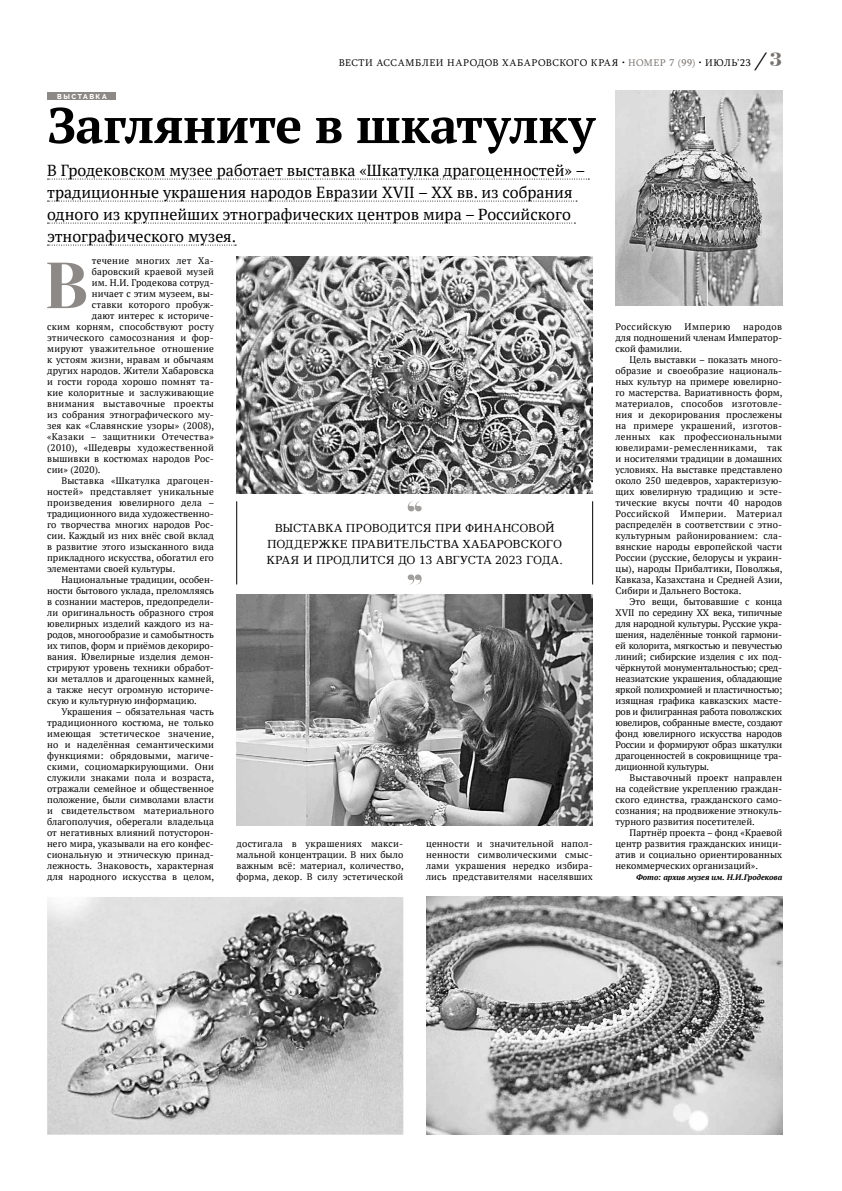
<style>
.page{position:relative;width:842px;height:1191px;background:#fff}
.page>*{position:absolute;margin:0;border:0;box-sizing:border-box;transform-origin:0 0}
.t1{font:64.9px "Yeseva One";color:#8c8986}
.t2{font:700 50px "PT Serif";letter-spacing:-.01em;color:#000}
.t3{font:16px/22px "PT Serif";color:#000}
.t4{font:11px/16.3px "DejaVu Serif";color:#000;text-align:center}
.t5{font:10px "Sylfaen";letter-spacing:.055em;color:#000}
.t6{font:9.5px/11px "PT Serif";letter-spacing:.01em;color:#000;text-align:justify}
.t7{font:9.5px "PT Serif";letter-spacing:.035em;color:#000}
.t8{font:9.5px "PT Serif";letter-spacing:.04em;color:#000}
.t9{font:italic 700 8px "PT Serif";color:#000}
.t10{font:800 7px "Raleway";letter-spacing:.205em;color:#fff}
.s1{color:#787370}
.s2{font-family:"Bradobrei";font-size:18px}
.s3{font-family:"Bradobrei";font-size:18px;color:#787370}
</style>
<div class="page">
<svg style="left:408px;top:501px;width:14px;height:10px"></svg>
<svg style="left:408px;top:574px;width:14px;height:10px"></svg>
<hr style="left:237px;top:501px;width:1px;height:83px;background:#000">
<hr style="left:592px;top:501px;width:1px;height:83px;background:#000">
<div style="left:47px;top:93px;width:68px;height:7px;background:#8c8986"></div>
<img style="left:47px;top:897px;width:356px;height:237px">
<img style="left:237px;top:594px;width:356px;height:231px">
<img style="left:237px;top:256px;width:356px;height:238px">
<img style="left:426px;top:897px;width:356px;height:237px">
<img style="left:615px;top:91px;width:167px;height:214px">
<svg style="left:48px;top:179px;width:541px;height:1px"></svg>
<svg style="left:48px;top:201px;width:529px;height:1px"></svg>
<svg style="left:48px;top:223px;width:527px;height:1px"></svg>
<svg style="left:48px;top:245px;width:188px;height:1px"></svg>
<p class="t5" style="left:339px;top:56px;width:445px">ВЕСТИ АССАМБЛЕИ НАРОДОВ ХАБАРОВСКОГО КРАЯ • <span class="s1">НОМЕР 7 (99)</span> • ИЮЛЬ’23 <span class="s2">/</span><span class="s3">3</span></p>
<p class="t10" style="left:57px;top:93px;width:51px">ВЫСТАВКА</p>
<h2 class="t2" style="left:47px;top:92px;width:549px">Загляните в шкатулку</h2>
<h3 class="t3" style="left:47px;top:159px;width:540px">В Гродековском музее работает выставка «Шкатулка драгоценностей» – традиционные украшения народов Евразии XVII – ХХ вв. из собрания одного из крупнейших этнографических центров мира – Российского этнографического музея.</h3>
<h1 class="t1" style="left:44px;top:247px;width:46px">В</h1>
<p class="t6" style="left:92px;top:255px;width:123px">течение многих лет Ха-</p>
<p class="t6" style="left:92px;top:266px;width:123px">баровский краевой музей</p>
<p class="t6" style="left:92px;top:277px;width:123px">им. Н.И. Гродекова сотруд-</p>
<p class="t6" style="left:92px;top:288px;width:123px">ничает с этим музеем, вы-</p>
<p class="t6" style="left:92px;top:299px;width:123px">ставки которого пробуж-</p>
<p class="t6" style="left:92px;top:310px;width:123px">дают интерес к историче-</p>
<p class="t6" style="left:47px;top:321px;width:168px">ским корням, способствуют росту</p>
<p class="t6" style="left:47px;top:332px;width:168px">этнического самосознания и фор-</p>
<p class="t6" style="left:47px;top:343px;width:168px">мируют уважительное отношение</p>
<p class="t6" style="left:47px;top:354px;width:168px">к устоям жизни, нравам и обычаям</p>
<p class="t6" style="left:47px;top:365px;width:168px">других народов. Жители Хабаровска</p>
<p class="t6" style="left:47px;top:376px;width:168px">и гости города хорошо помнят та-</p>
<p class="t6" style="left:47px;top:387px;width:168px">кие колоритные и заслуживающие</p>
<p class="t7" style="left:47px;top:397px;width:168px">внимания выставочные проекты</p>
<p class="t6" style="left:47px;top:409px;width:168px">из собрания этнографического му-</p>
<p class="t6" style="left:47px;top:420px;width:169px">зея как «Славянские узоры» (2008),</p>
<p class="t6" style="left:47px;top:431px;width:168px">«Казаки – защитники Отечества»</p>
<p class="t6" style="left:47px;top:442px;width:168px">(2010), «Шедевры художественной</p>
<p class="t6" style="left:47px;top:453px;width:168px">вышивки в костюмах народов Рос-</p>
<p class="t6" style="left:47px;top:464px;width:55px">сии» (2020).</p>
<p class="t6" style="left:61px;top:475px;width:154px">Выставка «Шкатулка драгоцен-</p>
<p class="t6" style="left:47px;top:486px;width:168px">ностей» представляет уникальные</p>
<p class="t6" style="left:47px;top:497px;width:169px">произведения ювелирного дела –</p>
<p class="t6" style="left:47px;top:508px;width:168px">традиционного вида художественно-</p>
<p class="t6" style="left:47px;top:519px;width:168px">го творчества многих народов Рос-</p>
<p class="t6" style="left:47px;top:530px;width:168px">сии. Каждый из них внёс свой вклад</p>
<p class="t6" style="left:47px;top:541px;width:168px">в развитие этого изысканного вида</p>
<p class="t6" style="left:47px;top:552px;width:168px">прикладного искусства, обогатил его</p>
<p class="t6" style="left:47px;top:563px;width:130px">элементами своей культуры.</p>
<p class="t6" style="left:61px;top:574px;width:154px">Национальные традиции, особен-</p>
<p class="t6" style="left:47px;top:585px;width:168px">ности бытового уклада, преломляясь</p>
<p class="t6" style="left:47px;top:596px;width:168px">в сознании мастеров, предопредели-</p>
<p class="t6" style="left:47px;top:607px;width:168px">ли оригинальность образного строя</p>
<p class="t6" style="left:47px;top:618px;width:168px">ювелирных изделий каждого из на-</p>
<p class="t6" style="left:47px;top:629px;width:168px">родов, многообразие и самобытность</p>
<p class="t6" style="left:47px;top:640px;width:168px">их типов, форм и приёмов декориро-</p>
<p class="t6" style="left:47px;top:651px;width:168px">вания. Ювелирные изделия демон-</p>
<p class="t6" style="left:47px;top:662px;width:168px">стрируют уровень техники обработ-</p>
<p class="t6" style="left:47px;top:673px;width:169px">ки металлов и драгоценных камней,</p>
<p class="t6" style="left:47px;top:684px;width:168px">а также несут огромную историче-</p>
<p class="t6" style="left:47px;top:695px;width:151px">скую и культурную информацию.</p>
<p class="t6" style="left:61px;top:706px;width:154px">Украшения – обязательная часть</p>
<p class="t6" style="left:47px;top:717px;width:168px">традиционного костюма, не только</p>
<p class="t6" style="left:47px;top:728px;width:169px">имеющая эстетическое значение,</p>
<p class="t6" style="left:47px;top:739px;width:168px">но и наделённая семантическими</p>
<p class="t6" style="left:47px;top:750px;width:168px">функциями: обрядовыми, магиче-</p>
<p class="t6" style="left:47px;top:761px;width:168px">скими, социомаркирующими. Они</p>
<p class="t6" style="left:47px;top:772px;width:169px">служили знаками пола и возраста,</p>
<p class="t6" style="left:47px;top:783px;width:168px">отражали семейное и общественное</p>
<p class="t6" style="left:47px;top:794px;width:168px">положение, были символами власти</p>
<p class="t6" style="left:47px;top:805px;width:168px">и свидетельством материального</p>
<p class="t6" style="left:47px;top:816px;width:168px">благополучия, оберегали владельца</p>
<p class="t6" style="left:47px;top:827px;width:168px">от негативных влияний потусторон-</p>
<p class="t6" style="left:47px;top:838px;width:168px">него мира, указывали на его конфес-</p>
<p class="t6" style="left:47px;top:849px;width:168px">сиональную и этническую принад-</p>
<p class="t6" style="left:47px;top:860px;width:168px">лежность. Знаковость, характерная</p>
<p class="t6" style="left:47px;top:871px;width:169px">для народного искусства в целом,</p>
<p class="t4" style="left:266px;top:518px;width:298px">ВЫСТАВКА ПРОВОДИТСЯ ПРИ ФИНАНСОВОЙ<br>ПОДДЕРЖКЕ ПРАВИТЕЛЬСТВА ХАБАРОВСКОГО<br>КРАЯ И ПРОДЛИТСЯ ДО 13 АВГУСТА 2023 ГОДА.</p>
<p class="t6" style="left:237px;top:838px;width:169px">достигала в украшениях макси&shy;мальной концентрации. В них было важным всё: материал, количество, форма, декор. В силу эстетической</p>
<p class="t6" style="left:426px;top:838px;width:168px">ценности и значительной напол&shy;ненности символическими смыс&shy;лами украшения нередко избира&shy;лись представителями населявших</p>
<p class="t8" style="left:615px;top:321px;width:58px">Российскую</p>
<p class="t8" style="left:685px;top:321px;width:47px">Империю</p>
<p class="t6" style="left:615px;top:321px;width:168px;text-indent:128px">народов для подношений членам Император&shy;ской фамилии.</p>
<p class="t6" style="left:615px;top:354px;width:169px;text-indent:14px">Цель выставки – показать много&shy;образие и своеобразие националь&shy;ных культур на примере ювелирно&shy;го мастерства. Вариативность форм, материалов, способов изготовле&shy;ния и декорирования прослежены на примере украшений, изготов&shy;ленных как профессиональными ювелирами-ремесленниками, так и носителями традиции в домашних условиях. На выставке представлено около 250 шедевров, характеризую&shy;щих ювелирную традицию и эсте&shy;тические вкусы почти 40 народов Российской Империи. Материал распределён в соответствии с этно&shy;культурным районированием: сла&shy;вянские народы европейской части России (русские, белорусы и украин&shy;цы), народы Прибалтики, Поволжья, Кавказа, Казахстана и Средней Азии, Сибири и Дальнего Востока.</p>
<p class="t6" style="left:615px;top:596px;width:168px;text-indent:14px">Это вещи, бытовавшие с конца XVII по середину ХХ века, типичные для народной культуры. Русские укра&shy;шения, наделённые тонкой гармони&shy;ей колорита, мягкостью и певучестью линий; сибирские изделия с их под&shy;чёркнутой монументальностью; сред&shy;неазиатские украшения, обладающие яркой полихромией и пластичностью; изящная графика кавказских масте&shy;ров и филигранная работа поволжских ювелиров, собранные вместе, создают фонд ювелирного искусства народов России и формируют образ шкатулки драгоценностей в сокровищнице тра&shy;диционной культуры.</p>
<p class="t6" style="left:615px;top:772px;width:168px;text-indent:14px">Выставочный проект направлен на содействие укреплению граждан&shy;ского единства, гражданского само&shy;сознания; на продвижение этнокуль&shy;турного развития посетителей.</p>
<p class="t6" style="left:615px;top:827px;width:168px;text-indent:14px">Партнёр проекта – фонд «Краевой центр развития гражданских иници&shy;атив и социально ориентированных некоммерческих организаций».</p>
<p class="t9" style="left:636px;top:872px;width:148px">Фото: архив музея им. Н.И.Гродекова</p>
</div>
